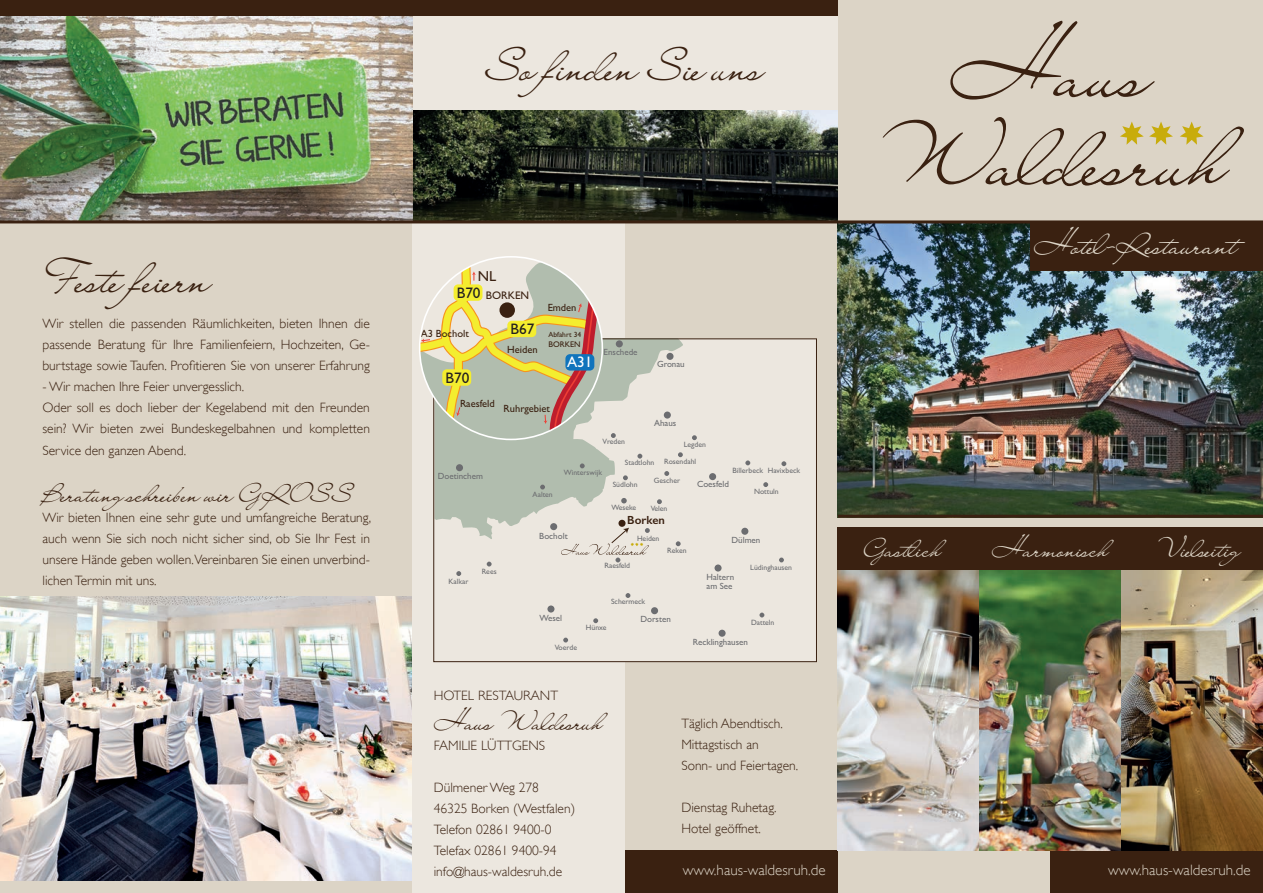
<style>
.page{position:relative;width:1263px;height:893px;background:#dcd4c6}
.page>*{position:absolute;margin:0;border:0;box-sizing:border-box;transform-origin:0 0}
.t1{font:86.4px/88.3px "Lainie Day SH";color:#3a2111;text-align:center}
.t2{font:45px "Lainie Day SH";color:#3a2111}
.t3{font:30.6px "Lainie Day SH";color:#dcd4c6}
.t4{font:25.5px "Lainie Day SH";color:#3a2111}
.t5{font:25.5px "Lainie Day SH";color:#dcd4c6}
.t6{font:15.3px "Gill Sans";color:#231f20}
.t7{font:15.3px "Gill Sans";color:#fff}
.t8{font:300 15px "Gill Sans";color:#dcd4c6}
.t9{font:14.55px "Gill Sans";color:#3a2111}
.t10{font:300 13.5px/21px "Gill Sans";color:#3a2111}
.t11{font:600 11.85px "Gill Sans";color:#3a2111}
.t12{font:11.1px "Gill Sans";color:#3a2111}
.t13{font:10.5px "Gill Sans";color:#3a2111}
.t14{font:9px/9px "Gill Sans";color:#6c6d70}
.t15{font:8.25px "Gill Sans";color:#3a2111}
.t16{font:7.65px "Gill Sans";color:#6c6d70}
.t17{font:7.5px "Gill Sans";color:#3a2111}
</style>
<div class="page">
<img style="left:838px;top:223px;width:425px;height:292px">
<svg style="left:1120px;top:122px;width:84px;height:23px"></svg>
<hr style="left:838px;top:220px;width:425px;height:3px;background:#3a2111">
<div style="left:1030px;top:221px;width:233px;height:50px;background:#3a2111"></div>
<div style="left:1050px;top:850px;width:213px;height:43px;background:#3a2111"></div>
<div style="left:625px;top:850px;width:213px;height:43px;background:#3a2111"></div>
<img style="left:838px;top:570px;width:425px;height:280px">
<div style="left:838px;top:527px;width:425px;height:43px;background:#3a2111"></div>
<div style="left:412px;top:0;width:426px;height:220px;background:#ece7df"></div>
<img style="left:412px;top:111px;width:426px;height:109px">
<img style="left:0;top:16px;width:412px;height:204px">
<hr style="left:838px;top:515px;width:425px;height:3px;background:#3a2111">
<img style="left:0;top:596px;width:412px;height:284px">
<div style="left:412px;top:223px;width:213px;height:670px;background:#ece7df"></div>
<div style="left:0;top:0;width:838px;height:16px;background:#3a2111"></div>
<hr style="left:0;top:220px;width:838px;height:3px;background:#3a2111">
<div style="left:435px;top:339px;width:381px;height:323px;background:#ece7df"></div>
<svg style="left:435px;top:340px;width:248px;height:199px"></svg>
<div style="left:616px;top:340px;width:7px;height:7px;background:#6c6d70;border-radius:50%"></div>
<svg style="left:580px;top:463px;width:5px;height:5px"></svg>
<svg style="left:540px;top:485px;width:5px;height:4px"></svg>
<div style="left:456px;top:464px;width:7px;height:7px;background:#6c6d70;border-radius:50%"></div>
<div style="left:666px;top:353px;width:7px;height:7px;background:#6c6d70;border-radius:50%"></div>
<div style="left:741px;top:528px;width:7px;height:7px;background:#6c6d70;border-radius:50%"></div>
<div style="left:714px;top:564px;width:7px;height:8px;background:#6c6d70;border-radius:50%"></div>
<div style="left:651px;top:607px;width:7px;height:7px;background:#6c6d70;border-radius:50%"></div>
<div style="left:547px;top:605px;width:7px;height:7px;background:#6c6d70;border-radius:50%"></div>
<div style="left:550px;top:523px;width:7px;height:7px;background:#6c6d70;border-radius:50%"></div>
<svg style="left:487px;top:562px;width:5px;height:4px"></svg>
<svg style="left:623px;top:475px;width:5px;height:5px"></svg>
<svg style="left:621px;top:498px;width:6px;height:5px"></svg>
<div style="left:618px;top:520px;width:7px;height:7px;background:#3a2111;border-radius:50%"></div>
<div style="left:664px;top:412px;width:7px;height:7px;background:#6c6d70;border-radius:50%"></div>
<div style="left:709px;top:473px;width:7px;height:7px;background:#6c6d70;border-radius:50%"></div>
<svg style="left:745px;top:460px;width:5px;height:5px"></svg>
<svg style="left:781px;top:461px;width:5px;height:5px"></svg>
<svg style="left:763px;top:482px;width:5px;height:5px"></svg>
<svg style="left:779px;top:558px;width:5px;height:4px"></svg>
<div style="left:718px;top:630px;width:8px;height:7px;background:#6c6d70;border-radius:50%"></div>
<svg style="left:759px;top:613px;width:5px;height:4px"></svg>
<svg style="left:625px;top:593px;width:5px;height:5px"></svg>
<svg style="left:593px;top:618px;width:5px;height:5px"></svg>
<svg style="left:563px;top:638px;width:5px;height:4px"></svg>
<svg style="left:456px;top:571px;width:5px;height:5px"></svg>
<svg style="left:637px;top:454px;width:5px;height:5px"></svg>
<svg style="left:611px;top:433px;width:5px;height:5px"></svg>
<svg style="left:664px;top:471px;width:5px;height:5px"></svg>
<svg style="left:678px;top:452px;width:5px;height:5px"></svg>
<svg style="left:692px;top:435px;width:5px;height:5px"></svg>
<svg style="left:657px;top:499px;width:5px;height:5px"></svg>
<svg style="left:676px;top:541px;width:5px;height:5px"></svg>
<svg style="left:561px;top:528px;width:89px;height:34px"></svg>
<svg style="left:420px;top:258px;width:182px;height:181px"></svg>
<h2 class="t2" style="left:43px;top:249px;width:170px">Feste feiern</h2>
<p class="t10" style="left:43px;top:313px;width:329px;text-align:justify">Wir stellen die passenden Räumlichkeiten, bieten Ihnen die passende Beratung für I hre Familienfeiern, Hochzeiten, Ge&shy;burtstage sowie Taufen. Profitieren Sie von unserer Erfahrung</p>
<p class="t10" style="left:43px;top:376px;width:329px">- Wir machen Ihre Feier unvergesslich.<br>Oder soll es doch lieber der Kegelabend mit den Freunden sein? Wir bieten zwei Bundeskegelbahnen und kompletten Service den ganzen Abend.</p>
<h3 class="t4" style="left:43px;top:477px;width:312px">Beratungschreiben wir GROSS</h3>
<p class="t10" style="left:43px;top:507px;width:330px;text-align:justify">Wir bieten I hnen eine sehr gute und umfangreiche Beratung, auch wenn Sie sich noch nicht sicher sind, ob Sie I hr Fest in unsere Hände geben wollen.Vereinbaren Sie einen unverbind&shy;lichen Termin mit uns.</p>
<h2 class="t2" style="left:486px;top:37px;width:279px">So finden Sie uns</h2>
<p class="t9" style="left:478px;top:267px;width:20px">NL</p>
<p class="t6" style="left:457px;top:283px;width:25px">B70</p>
<p class="t12" style="left:486px;top:289px;width:45px">BORKEN</p>
<p class="t13" style="left:421px;top:327px;width:50px">A3 Bocholt</p>
<p class="t6" style="left:445px;top:368px;width:25px">B70</p>
<p class="t6" style="left:510px;top:320px;width:25px">B67</p>
<p class="t13" style="left:507px;top:343px;width:32px">Heiden</p>
<p class="t13" style="left:548px;top:302px;width:30px">Emden</p>
<p class="t17" style="left:548px;top:330px;width:34px">Abfahrt 34</p>
<p class="t15" style="left:548px;top:339px;width:34px">BORKEN</p>
<p class="t7" style="left:567px;top:353px;width:27px">A31</p>
<p class="t13" style="left:460px;top:397px;width:36px">Raesfeld</p>
<p class="t13" style="left:504px;top:402px;width:48px">Ruhrgebiet</p>
<p class="t14" style="left:604px;top:347px;width:36px">Enschede</p>
<p class="t14" style="left:657px;top:360px;width:29px">Gronau</p>
<p class="t16" style="left:602px;top:437px;width:24px">Vreden</p>
<p class="t14" style="left:654px;top:418px;width:24px">Ahaus</p>
<p class="t16" style="left:684px;top:440px;width:24px">Legden</p>
<p class="t16" style="left:625px;top:458px;width:31px">Stadtlohn</p>
<p class="t16" style="left:664px;top:457px;width:34px">Rosendahl</p>
<p class="t14" style="left:438px;top:472px;width:47px">Doetinchem</p>
<p class="t16" style="left:564px;top:468px;width:40px">Winterswijk</p>
<p class="t16" style="left:533px;top:490px;width:22px">Aalten</p>
<p class="t14" style="left:539px;top:532px;width:30px">Bocholt</p>
<p class="t16" style="left:613px;top:480px;width:26px">Südlohn</p>
<p class="t16" style="left:611px;top:503px;width:26px">Weseke</p>
<p class="t16" style="left:654px;top:476px;width:28px">Gescher</p>
<p class="t16" style="left:651px;top:504px;width:18px">Velen</p>
<p class="t11" style="left:627px;top:512px;width:39px">Borken</p>
<p class="t16" style="left:637px;top:533px;width:24px">Heiden</p>
<p class="t16" style="left:667px;top:546px;width:21px">Reken</p>
<p class="t16" style="left:448px;top:577px;width:22px">Kalkar</p>
<p class="t16" style="left:482px;top:567px;width:16px">Rees</p>
<p class="t16" style="left:604px;top:561px;width:27px">Raesfeld</p>
<p class="t16" style="left:611px;top:597px;width:36px">Schermeck</p>
<p class="t14" style="left:540px;top:614px;width:24px">Wesel</p>
<p class="t14" style="left:640px;top:615px;width:32px">Dorsten</p>
<p class="t16" style="left:586px;top:622px;width:22px">Hünxe</p>
<p class="t16" style="left:732px;top:466px;width:69px">Billerbeck Havixbeck</p>
<p class="t14" style="left:697px;top:480px;width:34px">Coesfeld</p>
<p class="t16" style="left:754px;top:487px;width:26px">Nottuln</p>
<p class="t14" style="left:731px;top:536px;width:30px">Dülmen</p>
<p class="t14" style="left:706px;top:572px;width:29px">Haltern am See</p>
<p class="t16" style="left:750px;top:563px;width:43px">Lüdinghausen</p>
<p class="t16" style="left:751px;top:618px;width:25px">Datteln</p>
<p class="t16" style="left:555px;top:643px;width:24px">Voerde</p>
<p class="t14" style="left:693px;top:637px;width:57px">Recklinghausen</p>
<h1 class="t1" style="left:874px;top:21px;width:354px">Haus<br>Waldesruh</h1>
<h3 class="t3" style="left:1034px;top:224px;width:206px">Hotel-Restaurant</h3>
<h3 class="t5" style="left:864px;top:532px;width:79px">Gastlich</h3>
<h3 class="t5" style="left:992px;top:532px;width:118px">Harmonisch</h3>
<h3 class="t5" style="left:1155px;top:532px;width:100px">Vielseitig</h3>
<p class="t10" style="left:434px;top:685px;width:122px">Hotel Restaurant</p>
<h3 class="t4" style="left:434px;top:705px;width:170px">Haus Waldesruh</h3>
<p class="t10" style="left:434px;top:735px;width:111px">Fam ilie Lüttgens</p>
<p class="t10" style="left:434px;top:777px;width:143px">Dülmener Weg 278<br>46325 Borken (Westfalen)<br>Telefon 02861 9400-0<br>Telefax 02861 9400-94 info@haus-waldesruh.de</p>
<p class="t10" style="left:681px;top:713px;width:118px">Täglich Abendtisch.<br>Mittagstisch an<br>Sonn- und Feiertagen.</p>
<p class="t10" style="left:681px;top:797px;width:97px">Dienstag Ruhetag.<br>Hotel geöffnet.</p>
<p class="t8" style="left:683px;top:862px;width:144px">www.haus-waldesruh.de</p>
<p class="t8" style="left:1108px;top:862px;width:144px">www.haus-waldesruh.de</p>
</div>
